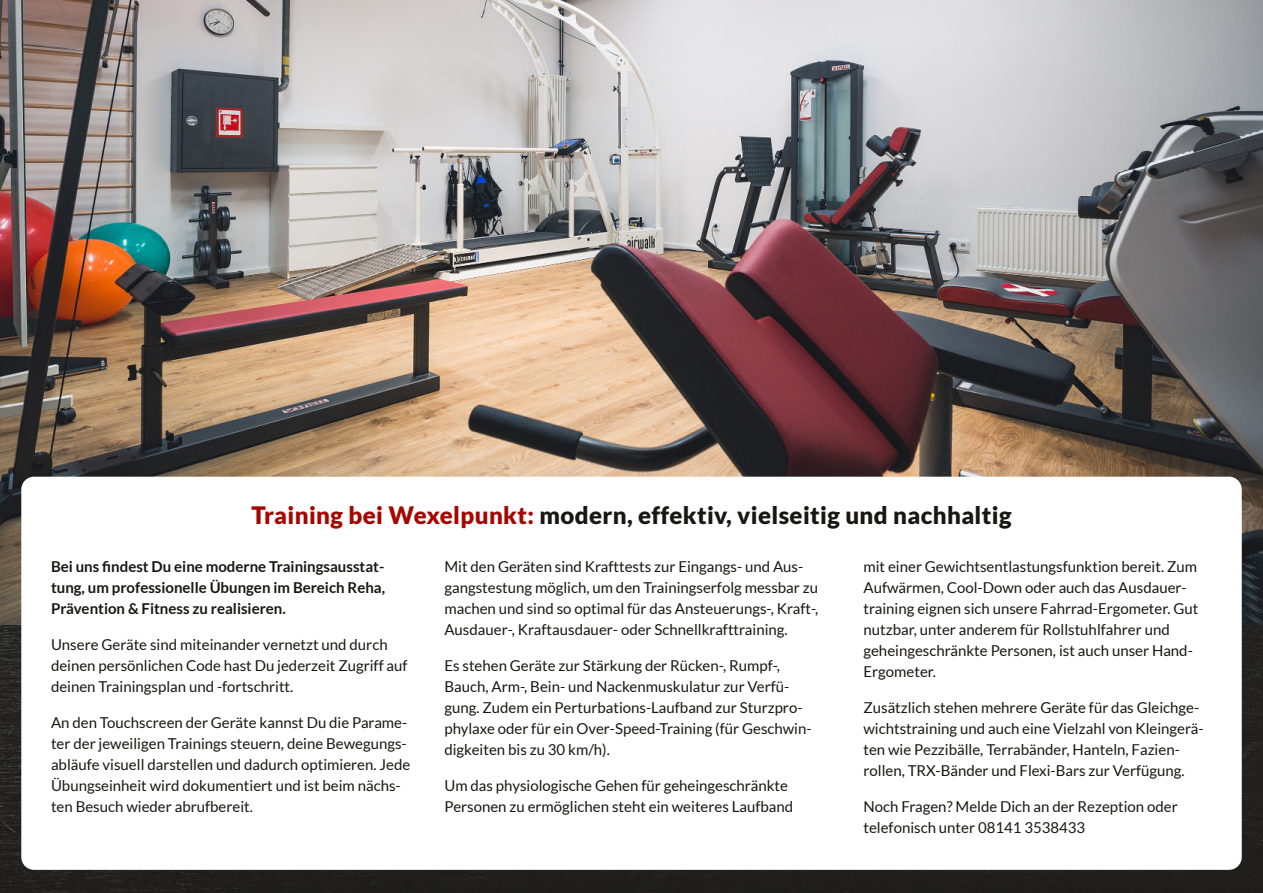
<style>
.page{position:relative;width:1263px;height:893px;background:#fff}
.page>*{position:absolute;margin:0;border:0;box-sizing:border-box;transform-origin:0 0}
.t1{font:900 24px "Lato";letter-spacing:.015em;color:#181715}
.t2{font:15px/21px "Lato";color:#181715}
.t3{font:700 15px/21px "Lato";color:#181715;text-align:justify}
.s1{color:#a50600}
</style>
<div class="page">
<img style="left:0;top:0;width:1263px;height:893px">
<div style="left:21px;top:477px;width:1221px;height:393px;background:#fff;border-radius:13px"></div>
<h1 class="t1" style="left:251px;top:504px;width:762px"><span class="s1">Training bei Wexelpunkt:</span> modern, effektiv, vielseitig und nachhaltig</h1>
<p class="t3" style="left:51px;top:557px;width:336px">Bei uns findest Du eine moderne Trainingsausstat&shy;tung, um professionelle Übungen im Bereich Reha, Prävention &amp; Fitness zu realisieren.</p>
<p class="t2" style="left:51px;top:635px;width:358px">Unsere Geräte sind miteinander vernetzt und durch deinen persönlichen Code hast Du jederzeit Zugriff auf deinen Trainingsplan und -fortschritt.</p>
<p class="t2" style="left:51px;top:713px;width:361px">An den Touchscreen der Geräte kannst Du die Parame&shy;ter der jeweiligen Trainings steuern, deine Bewegungs&shy;abläufe visuell darstellen und dadurch optimieren. Jede Übungseinheit wird dokumentiert und ist beim nächs&shy;ten Besuch wieder abrufbereit.</p>
<p class="t2" style="left:444px;top:557px;width:375px">Mit den Geräten sind Krafttests zur Eingangs- und Aus&shy;gangstestung möglich, um den Trainingserfolg messbar zu machen und sind so optimal für das Ansteuerungs-, Kraft-, Ausdauer-, Kraftausdauer- oder Schnellkrafttraining.</p>
<p class="t2" style="left:444px;top:656px;width:369px">Es stehen Geräte zur Stärkung der Rücken-, Rumpf-, Bauch, Arm-, Bein- und Nackenmuskulatur zur Verfü&shy;gung. Zudem ein Perturbations-Laufband zur Sturzpro&shy;phylaxe oder für ein Over-Speed-Training (für Geschwin&shy;digkeiten bis zu 30 km/h).</p>
<p class="t2" style="left:444px;top:776px;width:350px">Um das physiologische Gehen für geheingeschränkte<br>Personen zu ermöglichen steht ein weiteres Laufband</p>
<p class="t2" style="left:863px;top:557px;width:337px">mit einer Gewichtsentlastungsfunktion bereit. Zum Aufwärmen, Cool-Down oder auch das Ausdauer&shy;training eignen sich unsere Fahrrad-Ergometer. Gut nutzbar, unter anderem für Rollstuhlfahrer und geheingeschränkte Personen, ist auch unser Hand-Ergometer.</p>
<p class="t2" style="left:863px;top:698px;width:342px">Zusätzlich stehen mehrere Geräte für das Gleichge&shy;wichtstraining und auch eine Vielzahl von Kleingerä&shy;ten wie Pezzibälle, Terrabänder, Hanteln, Fazien&shy;rollen, TRX-Bänder und Flexi-Bars zur Verfügung.</p>
<p class="t2" style="left:863px;top:797px;width:316px">Noch Fragen? Melde Dich an der Rezeption oder telefonisch unter 08141 3538433</p>
</div>
